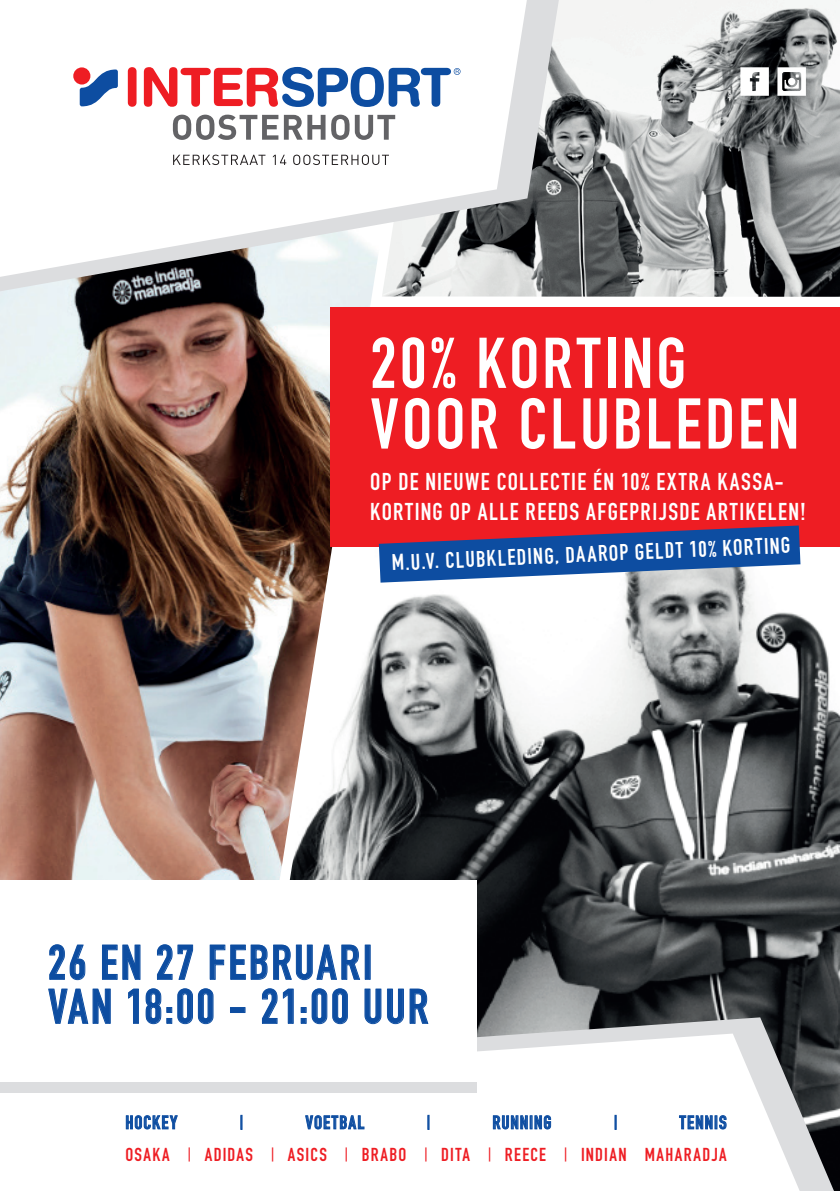
<style>
.page{position:relative;width:840px;height:1191px;background:#fff}
.page>*{position:absolute;margin:0;border:0;box-sizing:border-box;transform-origin:0 0}
.t1{font:700 70.6px/60.6px "DIN Condensed";letter-spacing:.045em;color:#fff}
.t2{font:700 48px/44px "DIN Condensed";letter-spacing:.055em;color:#0d4da1}
.t3{font:700 24px/29.6px "DIN Condensed";letter-spacing:.06em;color:#fff}
.t4{font:700 22.2px "DIN Condensed";color:#fff}
.t5{font:700 18.4px "DIN Condensed";letter-spacing:.075em;color:#ee1d23}
.t6{font:700 18.4px "DIN Condensed";letter-spacing:.065em;color:#0d4da1}
.t7{font:700 14px "DIN Condensed";color:#0d4da1}
</style>
<div class="page">
<img style="left:401px;top:554px;width:438px;height:637px">
<svg style="left:401px;top:0;width:438px;height:308px"></svg>
<img style="left:0;top:291px;width:401px;height:589px">
<svg style="left:0;top:0;width:558px;height:291px;background:#9da0a2"></svg>
<svg style="left:0;top:0;width:526px;height:277px"></svg>
<svg style="left:740px;top:67px;width:28px;height:29px"></svg>
<svg style="left:777px;top:67px;width:28px;height:29px"></svg>
<svg style="left:476px;top:1017px;width:357px;height:174px;background:#75787a"></svg>
<svg style="left:0;top:1033px;width:799px;height:158px"></svg>
<div style="left:330px;top:308px;width:509px;height:239px;background:#ee1d23"></div>
<div style="left:0;top:880px;width:476px;height:201px;background:#fff"></div>
<div style="left:0;top:1081px;width:476px;height:11px;background:#dcdddf"></div>
<svg style="left:49px;top:944px;width:37px;height:36px"></svg>
<svg style="left:102px;top:944px;width:39px;height:36px"></svg>
<svg style="left:157px;top:944px;width:36px;height:36px"></svg>
<svg style="left:209px;top:944px;width:151px;height:36px"></svg>
<div style="left:365px;top:945px;width:5px;height:34px;border:1px solid #0d4da1"></div>
<svg style="left:48px;top:988px;width:63px;height:36px"></svg>
<svg style="left:128px;top:988px;width:11px;height:36px"></svg>
<svg style="left:145px;top:988px;width:69px;height:36px"></svg>
<div style="left:230px;top:1007px;width:15px;height:5px;border:1px solid #0d4da1"></div>
<svg style="left:262px;top:988px;width:32px;height:36px"></svg>
<svg style="left:301px;top:988px;width:47px;height:36px"></svg>
<svg style="left:364px;top:988px;width:64px;height:36px"></svg>
<svg style="left:173px;top:115px;width:105px;height:25px"></svg>
<svg style="left:284px;top:115px;width:41px;height:25px"></svg>
<svg style="left:331px;top:115px;width:64px;height:25px"></svg>
<div style="left:128px;top:67px;width:8px;height:40px;background:#ee1d23;border-radius:4px"></div>
<svg style="left:144px;top:67px;width:316px;height:40px"></svg>
<div style="left:73px;top:67px;width:17px;height:18px;background:#ee1d23;border-radius:50%"></div>
<svg style="left:80px;top:69px;width:38px;height:37px"></svg>
<svg style="left:173px;top:155px;width:216px;height:10px"></svg>
<svg style="left:126px;top:1115px;width:52px;height:14px"></svg>
<svg style="left:240px;top:1115px;width:2px;height:14px"></svg>
<svg style="left:305px;top:1113px;width:59px;height:19px"></svg>
<svg style="left:427px;top:1115px;width:2px;height:14px"></svg>
<svg style="left:492px;top:1115px;width:35px;height:14px"></svg>
<svg style="left:534px;top:1115px;width:17px;height:14px"></svg>
<svg style="left:614px;top:1115px;width:2px;height:14px"></svg>
<svg style="left:678px;top:1115px;width:48px;height:14px"></svg>
<svg style="left:378px;top:525px;width:422px;height:57px"></svg>
<h1 class="t1" style="left:370px;top:332px;width:430px">20% KORTING<br>VOOR CLUBLEDEN</h1>
<p class="t3" style="left:370px;top:467px;width:437px">OP DE NIEUWE COLLECTIE ÉN 10% EXTRA KASSA-<br>KORTING OP ALLE REEDS AFGEPRIJSDE ARTIKELEN!</p>
<p class="t4" style="left:391px;top:546px;width:400px;rotate:-2deg">M.U.V. CLUBKLEDING, DAAROP GELDT 10% KORTING</p>
<h2 class="t2" style="left:48px;top:940px;width:381px">26 EN 27 FEBRUARI<br>VAN 18:00 - 21:00 UUR</h2>
<p class="t6" style="left:125px;top:1110px;width:53px">HOCKEY</p>
<p class="t7" style="left:240px;top:1111px;width:5px">|</p>
<p class="t6" style="left:305px;top:1110px;width:60px">VOETBAL</p>
<p class="t7" style="left:426px;top:1111px;width:5px">|</p>
<p class="t6" style="left:492px;top:1110px;width:60px">RUNNING</p>
<p class="t7" style="left:613px;top:1111px;width:5px">|</p>
<p class="t6" style="left:679px;top:1110px;width:48px">TENNIS</p>
<p class="t5" style="left:125px;top:1141px;width:602px">OSAKA <sup>|</sup> ADIDAS <sup>|</sup> ASICS <sup>|</sup> BRABO <sup>|</sup> DITA <sup>|</sup> REECE <sup>|</sup> INDIAN MAHARADJA</p>
</div>
